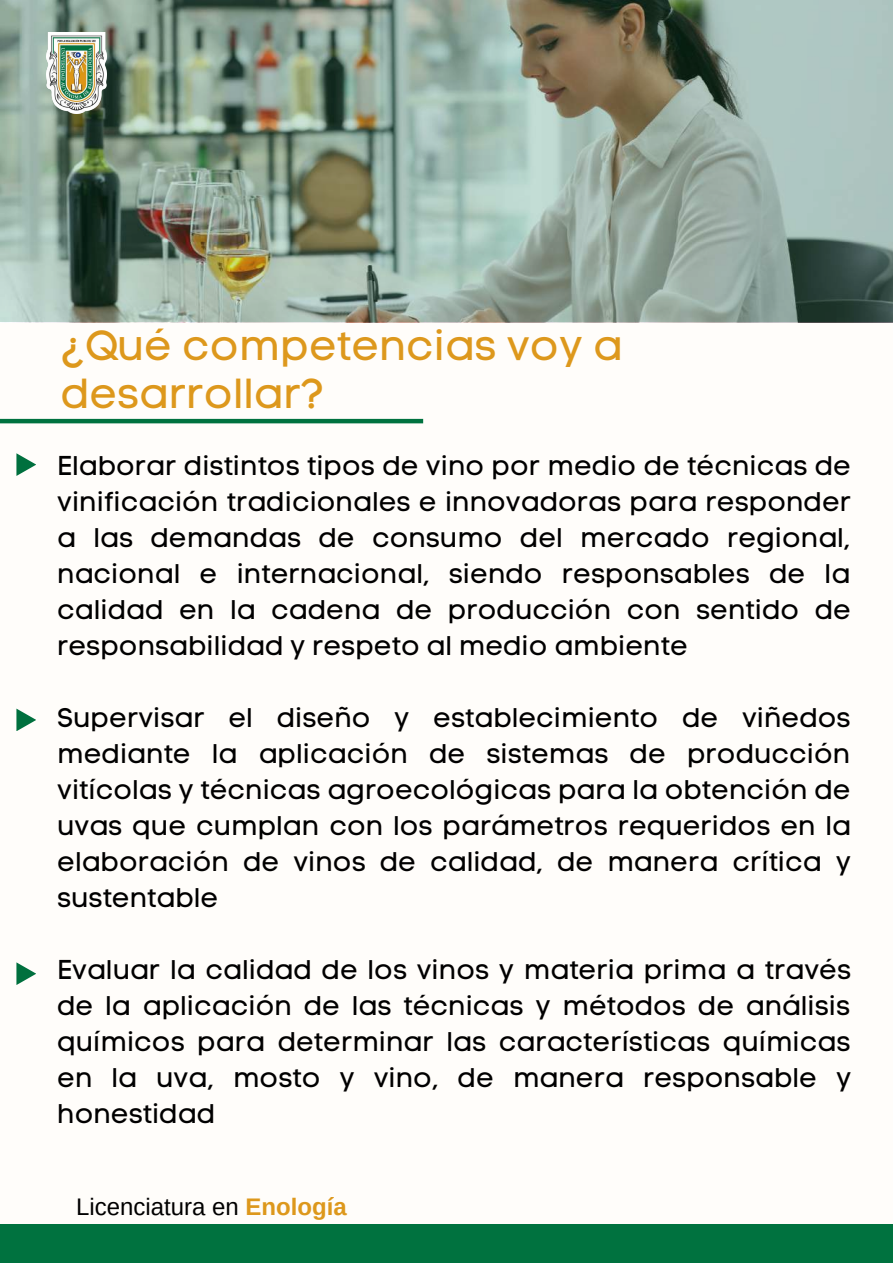
<style>
.page{position:relative;width:893px;height:1264px;background:#fff}
.page>*{position:absolute;margin:0;border:0;box-sizing:border-box;transform-origin:0 0}
.t1{font:42px/48.3px "Code Pro Normal LC";color:#dd981c}
.t2{font:27px/36px "Code Pro Normal LC";color:#000;text-align:justify}
.t3{font:24px "Arimo";color:#000}
.s1{font-weight:700;color:#dd981c}
</style>
<div class="page">
<div style="left:0;top:0;width:892px;height:1262px;background:#fffdfa"></div>
<hr style="left:0;top:419px;width:423px;height:4px;background:#00723f">
<div style="left:0;top:1223px;width:892px;height:39px;background:#00723f"></div>
<img style="left:0;top:0;width:892px;height:322px">
<img style="left:47px;top:32px;width:60px;height:81px">
<svg style="left:16px;top:453px;width:20px;height:23px"></svg>
<svg style="left:16px;top:962px;width:20px;height:23px"></svg>
<svg style="left:16px;top:708px;width:20px;height:23px"></svg>
<h1 class="t1" style="left:61px;top:321px;width:563px">¿Qué competencias voy a desarrollar?</h1>
<p class="t2" style="left:57px;top:448px;width:795px">Elaborar distintos tipos de vino por medio de técnicas de vinificación tradicionales e innovadoras para responder a las demandas de consumo del mercado regional, nacional e internacional, siendo responsables de la calidad en la cadena de producción con sentido de responsabilidad y respeto al medio ambiente</p>
<p class="t2" style="left:57px;top:700px;width:795px">Supervisar el diseño y establecimiento de viñedos mediante la aplicación de sistemas de producción vitícolas y técnicas agroecológicas para la obtención de uvas que cumplan con los parámetros requeridos en la elaboración de vinos de calidad, de manera crítica y sustentable</p>
<p class="t2" style="left:57px;top:951px;width:795px">Evaluar la calidad de los vinos y materia prima a través de la aplicación de las técnicas y métodos de análisis químicos para determinar las características químicas en la uva, mosto y vino, de manera responsable y honestidad</p>
<p class="t3" style="left:76px;top:1193px;width:272px">Licenciatura en <span class="s1">Enología</span></p>
</div>
